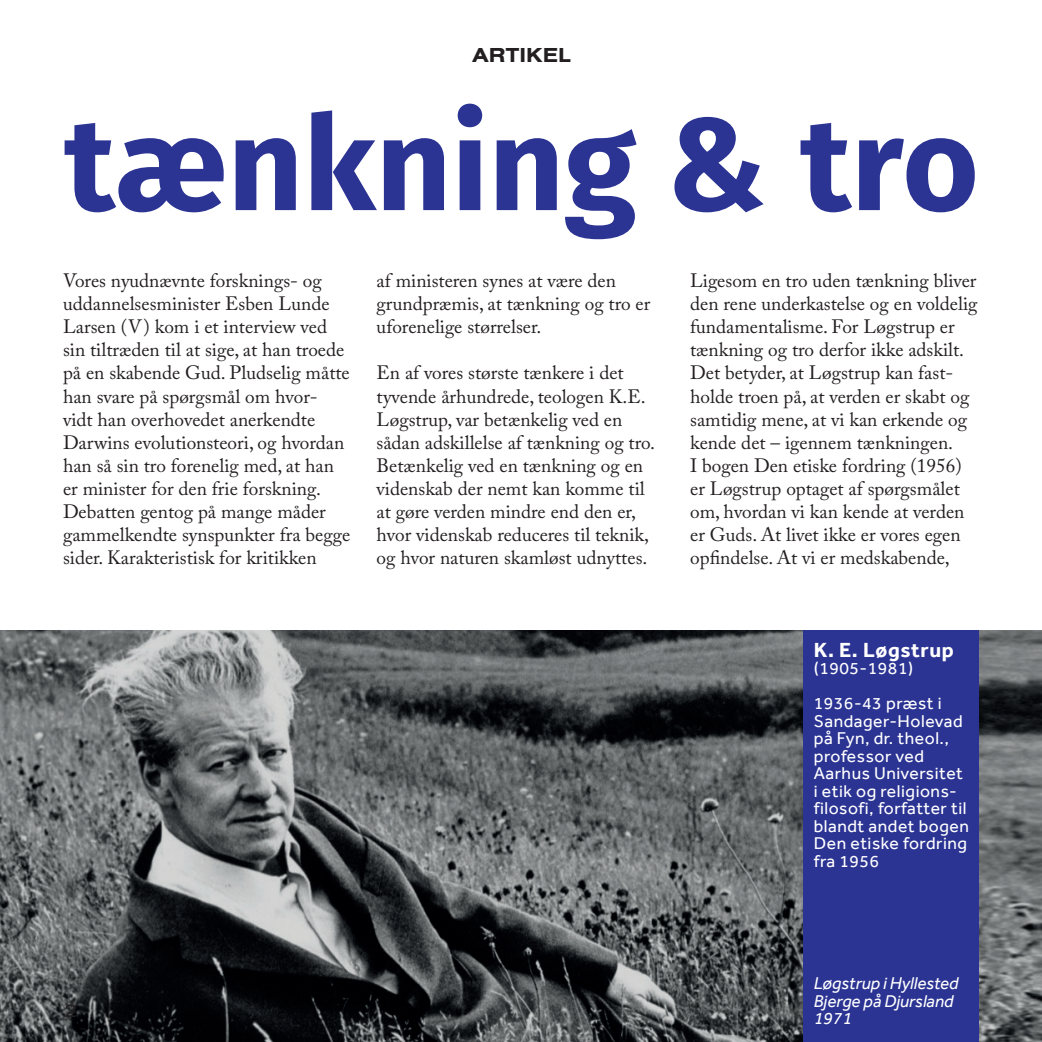
<style>
.page{position:relative;width:1042px;height:1042px;background:#fff}
.page>*{position:absolute;margin:0;border:0;box-sizing:border-box;transform-origin:0 0}
.t1{font:700 131.25px "Fira Sans";color:#2b3393}
.t2{font:700 21px "Effra";letter-spacing:.03em;color:#fff}
.t3{font:700 21px "Nimbus San Ext";color:#231f20}
.t4{font:19.25px/23.1px "Adobe Caslon Pro";color:#231f20}
.t5{font:19.25px "Nimbus San Ext";color:#231f20}
.t6{font:17.5px/17.5px "Effra";letter-spacing:.03em;color:#fff}
.t7{font:italic 17.5px/17.5px "Effra";color:#fff}
</style>
<div class="page">
<img style="left:0;top:630px;width:1042px;height:412px">
<div style="left:804px;top:630px;width:175px;height:412px;background:#2b3393"></div>
<p class="t3" style="left:472px;top:44px;width:100px">ARTIKEL</p>
<h1 class="t1" style="left:64px;top:72px;width:916px">tænkning &amp; tro</h1>
<p class="t4" style="left:63px;top:269px;width:289px">Vores nyudnævnte forsknings- og uddannelsesminister Esben Lunde Larsen (V) kom i et interview ved sin tiltræden til at sige, at han troede på en skabende Gud. Pludselig måtte han svare på spørgsmål om hvor&shy;vidt han overhovedet anerkendte Darwins evolutionsteori, og hvordan han så sin tro forenelig med, at han er minister for den frie forskning.<br>Debatten gentog på mange måder gammelkendte synspunkter fra begge sider. Karakteristisk for kritikken</p>
<p class="t4" style="left:377px;top:269px;width:275px">af ministeren synes at være den grundpræmis, at tænkning og tro er uforenelige størrelser.</p>
<p class="t4" style="left:377px;top:361px;width:280px">En af vores største tænkere i det tyvende århundrede, teologen K.E.<br>Løgstrup, var betænkelig ved en sådan adskillelse af tænkning og tro.<br>Betænkelig ved en tænkning og en videnskab der nemt kan komme til at gøre verden mindre end den er, hvor videnskab reduceres til teknik, og hvor naturen skamløst udnyttes.</p>
<p class="t4" style="left:690px;top:269px;width:289px">Ligesom en tro uden tænkning bliver den rene underkastelse og en voldelig fundamentalisme. For Løgstrup er tænkning og tro derfor ikke adskilt.<br>Det betyder, at Løgstrup kan fast&shy;holde troen på, at verden er skabt og samtidig mene, at vi kan erkende og kende det – igennem tænkningen.<br>I bogen Den etiske fordring (1956) er Løgstrup optaget af spørgsmålet om, hvordan vi kan kende at verden er Guds. At livet ikke er vores egen opfindelse. At vi er medskabende,</p>
<p class="t2" style="left:814px;top:637px;width:142px">K. E. Løgstrup</p>
<p class="t6" style="left:814px;top:651px;width:129px;line-height:35px">(1905-1981)<br>1936-43 præst i</p>
<p class="t6" style="left:814px;top:712px;width:157px">Sandager-Holevad på Fyn, dr. theol., professor ved<br>Aarhus Universitet i etik og religions&shy;filosofi, forfatter til blandt andet bogen<br>Den etiske fordring fra 1956</p>
<p class="t5" style="left:64px;top:999px;width:14px">2</p>
<p class="t7" style="left:814px;top:974px;width:146px">Løgstrup i Hyllested<br>Bjerge på Djursland<br>1971</p>
</div>
